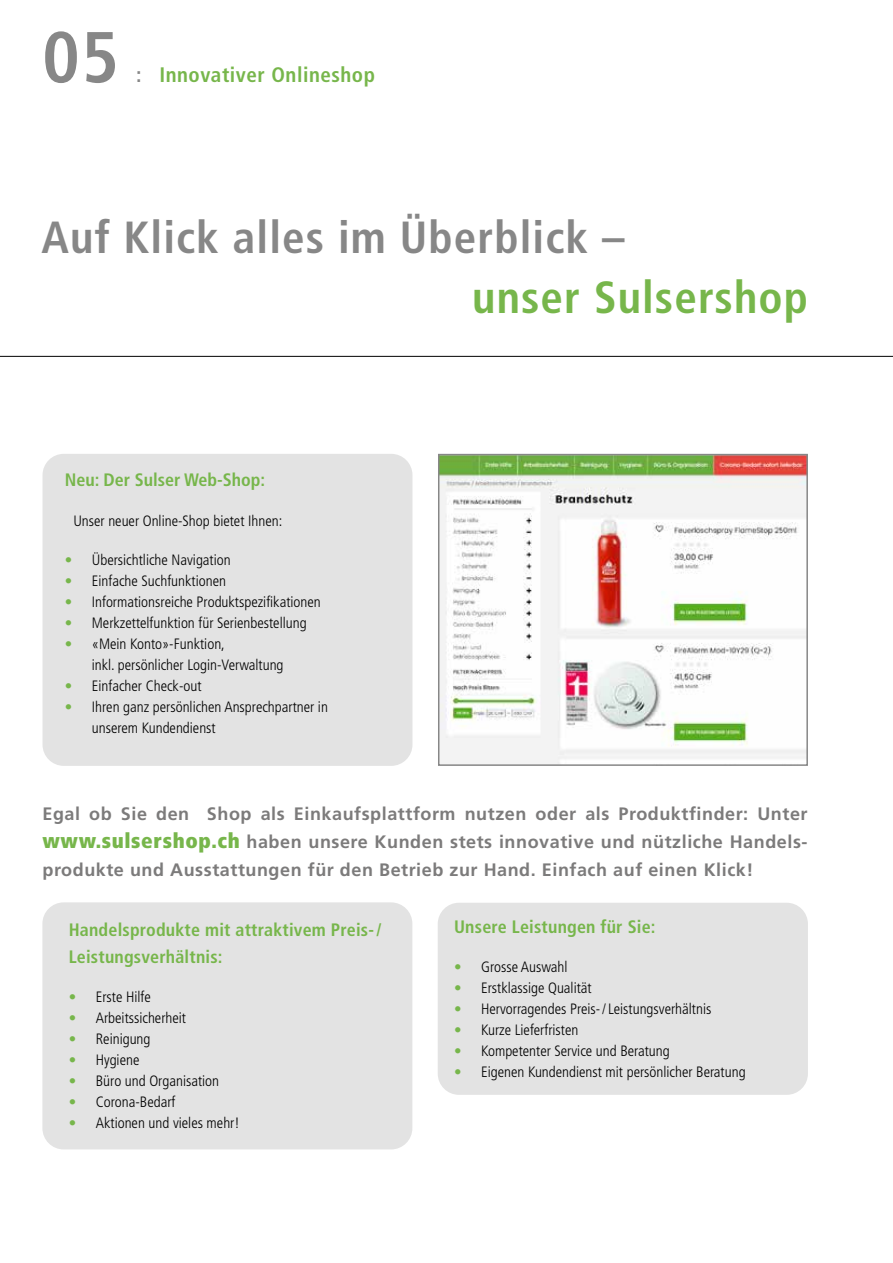
<style>
.page{position:relative;width:893px;height:1263px;background:#fff}
.page>*{position:absolute;margin:0;border:0;box-sizing:border-box;transform-origin:0 0}
.t1{font:700 condensed 72px "Frutiger";color:#878787}
.t2{font:700 condensed 45px "Frutiger";letter-spacing:.025em;color:#878787}
.t3{font:700 condensed 45px "Frutiger";letter-spacing:.025em;color:#77b64b}
.t4{font:700 condensed 21px "Frutiger";letter-spacing:.025em;color:#77b64b}
.t5{font:700 18px/27.8px "Frutiger";letter-spacing:.03em;color:#7c7b7b;text-align:justify}
.t6{font:700 condensed 18px/27px "Frutiger";letter-spacing:.01em;color:#77b64b}
.t7{font:300 condensed 15px/21px "Frutiger";color:#000}
.s1{color:#878787}
.s2{color:#77b64b}
.s3{font-weight:900;font-stretch:condensed;font-size:21px;color:#77b64b}
</style>
<div class="page">
<div style="left:43px;top:454px;width:369px;height:312px;background:#e3e3e3;border-radius:21px"></div>
<div style="left:438px;top:903px;width:370px;height:192px;background:#e3e3e3;border-radius:21px"></div>
<div style="left:42px;top:902px;width:370px;height:247px;background:#e3e3e3;border-radius:21px"></div>
<hr style="left:0;top:356px;width:893px;height:1px;background:#000">
<img style="left:441px;top:457px;width:364px;height:306px">
<div style="left:438px;top:454px;width:370px;height:312px;border:2px solid #878787"></div>
<h1 class="t1" style="left:42px;top:15px;width:78px">05</h1>
<h3 class="t4" style="left:136px;top:63px;width:240px"><span class="s1">:</span> Innovativer Onlineshop</h3>
<h2 class="t2" style="left:42px;top:211px;width:585px">Auf Klick alles im Überblick –</h2>
<h2 class="t3" style="left:472px;top:270px;width:337px">unser Sulsershop</h2>
<p class="t6" style="left:65px;top:466px;width:202px">Neu: Der Sulser Web-Shop:</p>
<p class="t7" style="left:73px;top:510px;width:210px">Unser neuer Online-Shop bietet Ihnen:</p>
<p class="t7" style="left:65px;top:549px;width:167px"><span class="s2">•</span> Übersichtliche Navigation</p>
<p class="t7" style="left:65px;top:570px;width:163px"><span class="s2">•</span> Einfache Suchfunktionen</p>
<p class="t7" style="left:65px;top:591px;width:257px"><span class="s2">•</span> Informationsreiche Produktspezifikationen</p>
<p class="t7" style="left:65px;top:612px;width:243px"><span class="s2">•</span> Merkzettelfunktion für Serienbestellung</p>
<p class="t7" style="left:92px;top:633px;width:193px;text-indent:-27px"><span class="s2">•</span> «Mein Konto»-Funktion,<br>inkl. persönlicher Login-Verwaltung</p>
<p class="t7" style="left:65px;top:675px;width:138px"><span class="s2">•</span> Einfacher Check-out</p>
<p class="t7" style="left:92px;top:696px;width:238px;text-indent:-27px"><span class="s2">•</span> Ihren ganz persönlichen Ansprechpartner in unserem Kundendienst</p>
<p class="t5" style="left:43px;top:800px;width:767px">Egal ob Sie den Shop als Einkaufsplattform nutzen oder als Produktfinder: Unter <span class="s3">www.sulsershop.ch</span> haben unsere Kunden stets innovative und nützliche Handels&shy;produkte und Ausstattungen für den Betrieb zur Hand. Einfach auf einen Klick!</p>
<p class="t6" style="left:454px;top:913px;width:203px">Unsere Leistungen für Sie:</p>
<p class="t7" style="left:454px;top:956px;width:115px"><span class="s2">•</span> Grosse Auswahl</p>
<p class="t7" style="left:454px;top:977px;width:139px"><span class="s2">•</span> Erstklassige Qualität</p>
<p class="t7" style="left:454px;top:998px;width:259px"><span class="s2">•</span> Hervorragendes Preis-/Leistungsverhältnis</p>
<p class="t7" style="left:454px;top:1019px;width:126px"><span class="s2">•</span> Kurze Lieferfristen</p>
<p class="t7" style="left:454px;top:1040px;width:217px"><span class="s2">•</span> Kompetenter Service und Beratung</p>
<p class="t7" style="left:454px;top:1061px;width:293px"><span class="s2">•</span> Eigenen Kundendienst mit persönlicher Beratung</p>
<p class="t6" style="left:69px;top:916px;width:314px">Handelsprodukte mit attraktivem Preis-/<br>Leistungsverhältnis:</p>
<p class="t7" style="left:69px;top:986px;width:84px"><span class="s2">•</span> Erste Hilfe</p>
<p class="t7" style="left:69px;top:1007px;width:119px"><span class="s2">•</span> Arbeitssicherheit</p>
<p class="t7" style="left:69px;top:1028px;width:83px"><span class="s2">•</span> Reinigung</p>
<p class="t7" style="left:69px;top:1049px;width:72px"><span class="s2">•</span> Hygiene</p>
<p class="t7" style="left:69px;top:1070px;width:152px"><span class="s2">•</span> Büro und Organisation</p>
<p class="t7" style="left:69px;top:1091px;width:108px"><span class="s2">•</span> Corona-Bedarf</p>
<p class="t7" style="left:69px;top:1112px;width:172px"><span class="s2">•</span> Aktionen und vieles mehr!</p>
</div>
